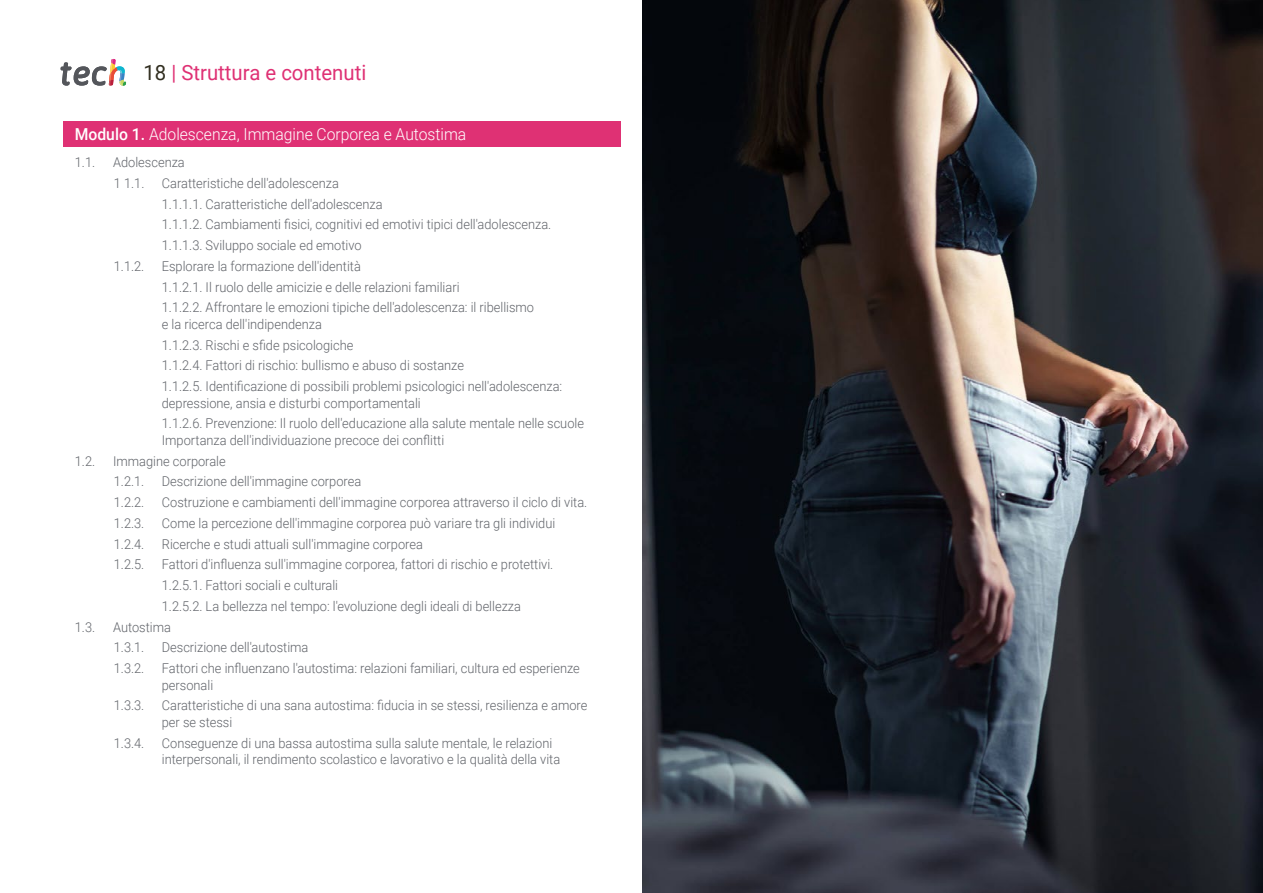
<style>
.page{position:relative;width:1263px;height:893px;background:#fff}
.page>*{position:absolute;margin:0;border:0;box-sizing:border-box;transform-origin:0 0}
.t1{font:21px "Roboto";color:#df3174}
.t2{font:300 16.5px "Roboto";color:#fff;scale:.95 1}
.t3{font:300 13.5px/20.7px "Roboto";color:#61646a;scale:.95 1}
.s1{color:#312e20}
.s2{font-weight:500}
</style>
<div class="page">
<img style="left:642px;top:0;width:621px;height:893px">
<div style="left:64px;top:121px;width:557px;height:25px;background:#df3174"></div>
<svg style="left:61px;top:59px;width:65px;height:27px"></svg>
<h1 class="t1" style="left:144px;top:57px;width:224px"><span class="s1">18</span> | Struttura e contenuti</h1>
<p class="t2" style="left:75px;top:123px;width:414px"><span class="s2">Modulo 1.</span> Adolescenza, Immagine Corporea e Autostima</p>
<p class="t3" style="left:75px;top:151px;width:23px">1.1.</p>
<p class="t3" style="left:113px;top:151px;width:77px">Adolescenza<br>1 1.1.</p>
<p class="t3" style="left:162px;top:172px;width:411px">Caratteristiche dell'adolescenza<br>1.1.1.1. Caratteristiche dell'adolescenza<br>1.1.1.2. Cambiamenti fisici, cognitivi ed emotivi tipici dell'adolescenza.<br>1.1.1.3. Sviluppo sociale ed emotivo</p>
<p class="t3" style="left:114px;top:255px;width:34px">1.1.2.</p>
<p class="t3" style="left:162px;top:255px;width:393px">Esplorare la formazione dell'identità<br>1.1.2.1. Il ruolo delle amicizie e delle relazioni familiari<br>1.1.2.2. Affrontare le emozioni tipiche dell'adolescenza: il ribellismo</p>
<p class="t3" style="left:162px;top:313px;width:423px">e la ricerca dell'indipendenza<br>1.1.2.3. Rischi e sfide psicologiche<br>1.1.2.4. Fattori di rischio: bullismo e abuso di sostanze<br>1.1.2.5. Identificazione di possibili problemi psicologici nell'adolescenza:</p>
<p class="t3" style="left:162px;top:392px;width:446px">depressione, ansia e disturbi comportamentali<br>1.1.2.6. Prevenzione: Il ruolo dell'educazione alla salute mentale nelle scuole</p>
<p class="t3" style="left:162px;top:429px;width:299px">Importanza dell'individuazione precoce dei conflitti</p>
<p class="t3" style="left:75px;top:450px;width:23px">1.2.</p>
<p class="t3" style="left:113px;top:450px;width:120px">Immagine corporale<br>1.2.1.</p>
<p class="t3" style="left:162px;top:471px;width:211px">Descrizione dell'immagine corporea</p>
<p class="t3" style="left:114px;top:491px;width:34px">1.2.2.</p>
<p class="t3" style="left:162px;top:491px;width:449px">Costruzione e cambiamenti dell'immagine corporea attraverso il ciclo di vita.</p>
<p class="t3" style="left:114px;top:512px;width:34px">1.2.3.</p>
<p class="t3" style="left:162px;top:512px;width:416px">Come la percezione dell'immagine corporea può variare tra gli individui</p>
<p class="t3" style="left:114px;top:533px;width:34px">1.2.4.</p>
<p class="t3" style="left:162px;top:533px;width:276px">Ricerche e studi attuali sull'immagine corporea</p>
<p class="t3" style="left:114px;top:554px;width:34px">1.2.5.</p>
<p class="t3" style="left:162px;top:554px;width:414px">Fattori d'influenza sull'immagine corporea, fattori di rischio e protettivi.<br>1.2.5.1. Fattori sociali e culturali<br>1.2.5.2. La bellezza nel tempo: l'evoluzione degli ideali di bellezza</p>
<p class="t3" style="left:75px;top:616px;width:23px">1.3.</p>
<p class="t3" style="left:113px;top:616px;width:62px">Autostima<br>1.3.1.</p>
<p class="t3" style="left:162px;top:637px;width:156px">Descrizione dell'autostima</p>
<p class="t3" style="left:114px;top:657px;width:34px">1.3.2.</p>
<p class="t3" style="left:162px;top:660px;width:442px;line-height:16.5px">Fattori che influenzano l'autostima: relazioni familiari, cultura ed esperienze personali</p>
<p class="t3" style="left:114px;top:695px;width:34px">1.3.3.</p>
<p class="t3" style="left:162px;top:697px;width:449px;line-height:16.5px">Caratteristiche di una sana autostima: fiducia in se stessi, resilienza e amore per se stessi</p>
<p class="t3" style="left:114px;top:732px;width:34px">1.3.4.</p>
<p class="t3" style="left:162px;top:734px;width:421px;line-height:16.5px">Conseguenze di una bassa autostima sulla salute mentale, le relazioni interpersonali, il rendimento scolastico e lavorativo e la qualità della vita</p>
</div>
